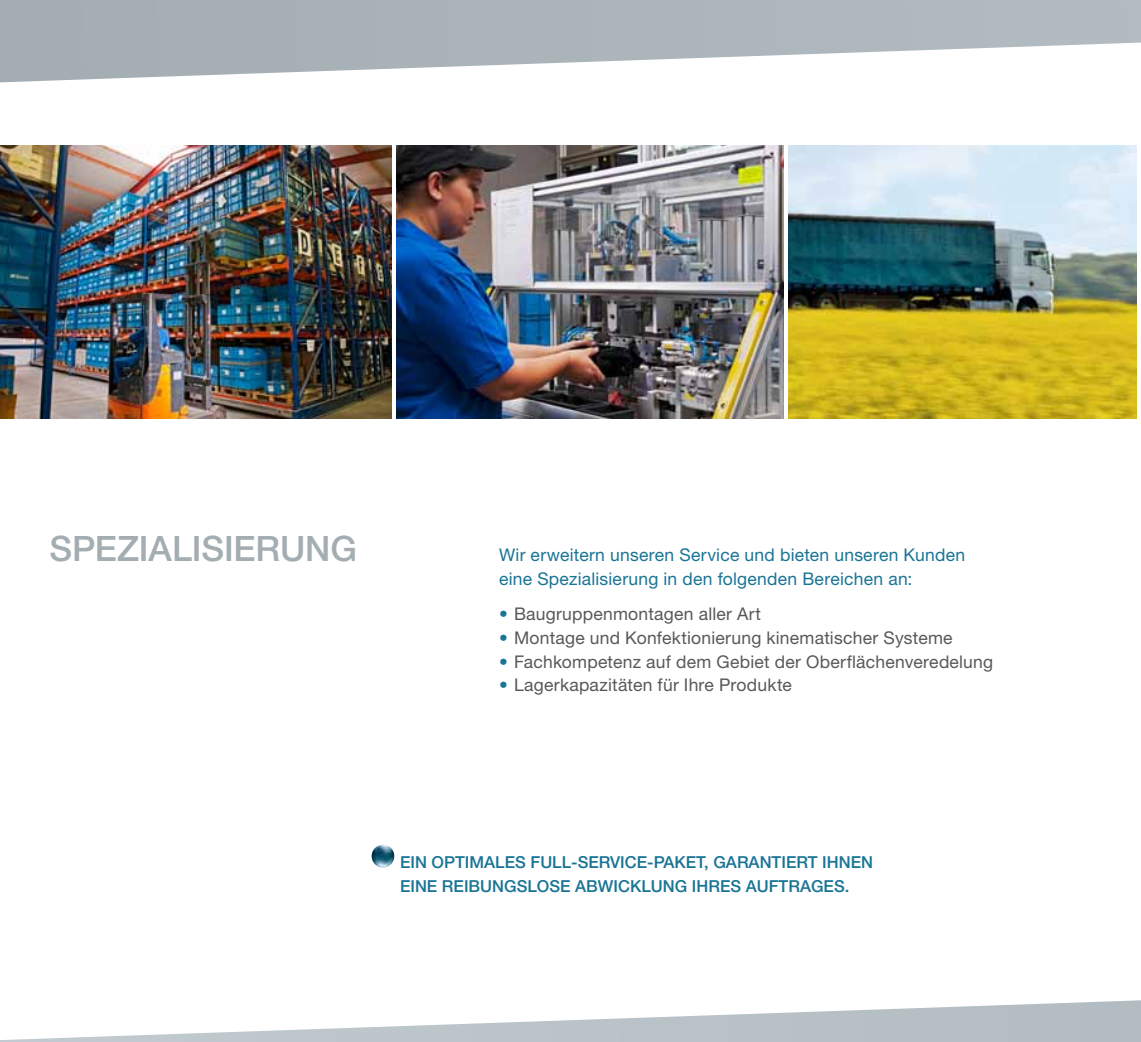
<style>
.page{position:relative;width:1141px;height:1042px;background:#fff}
.page>*{position:absolute;margin:0;border:0;box-sizing:border-box;transform-origin:0 0}
.t1{font:500 35px "Helvetica Neue LT Std";color:#a3adb2}
.t2{font:17.5px "Helvetica Neue LT Std";letter-spacing:.015em;color:#58585a}
.t3{font:17.5px/23.6px "Helvetica Neue LT Std";letter-spacing:.015em;color:#197495}
.t4{font:500 16.45px/23.6px "Helvetica Neue LT Std";color:#197495}
.s1{color:#197495}
</style>
<div class="page">
<svg style="left:0;top:1000px;width:1141px;height:42px"></svg>
<img style="left:789px;top:145px;width:347px;height:273px">
<img style="left:0;top:145px;width:392px;height:273px">
<img style="left:397px;top:145px;width:387px;height:273px">
<img style="left:372px;top:845px;width:22px;height:22px;border-radius:11px">
<svg style="left:0;top:0;width:1141px;height:82px"></svg>
<h1 class="t1" style="left:50px;top:528px;width:23px">SPE</h1>
<h1 class="t1" style="left:117px;top:528px;width:40px">ZIALISIER</h1>
<h1 class="t1" style="left:280px;top:528px;width:50px">UNG</h1>
<p class="t3" style="left:499px;top:543px;width:468px">Wir erweitern unseren Service und bieten unseren Kunden eine Spezialisierung in den folgenden Bereichen an:</p>
<p class="t2" style="left:499px;top:603px;width:263px"><span class="s1">•</span> Baugruppenmontagen aller Art</p>
<p class="t2" style="left:499px;top:627px;width:455px"><span class="s1">•</span> Montage und Konfektionierung kinematischer Systeme</p>
<p class="t2" style="left:499px;top:651px;width:496px"><span class="s1">•</span> Fachkompetenz auf dem Gebiet der Oberflächenveredelung</p>
<p class="t2" style="left:499px;top:674px;width:294px"><span class="s1">•</span> Lagerkapazitäten für Ihre Produkte</p>
<p class="t4" style="left:400px;top:850px;width:475px">EIN OPTIMALES FU LL-SERVICE-PAKET, GARANTIERT IHNEN<br>EINE REIBUNGSLOSE ABWICKLUNG IHRES AU FTRAGES.</p>
</div>
